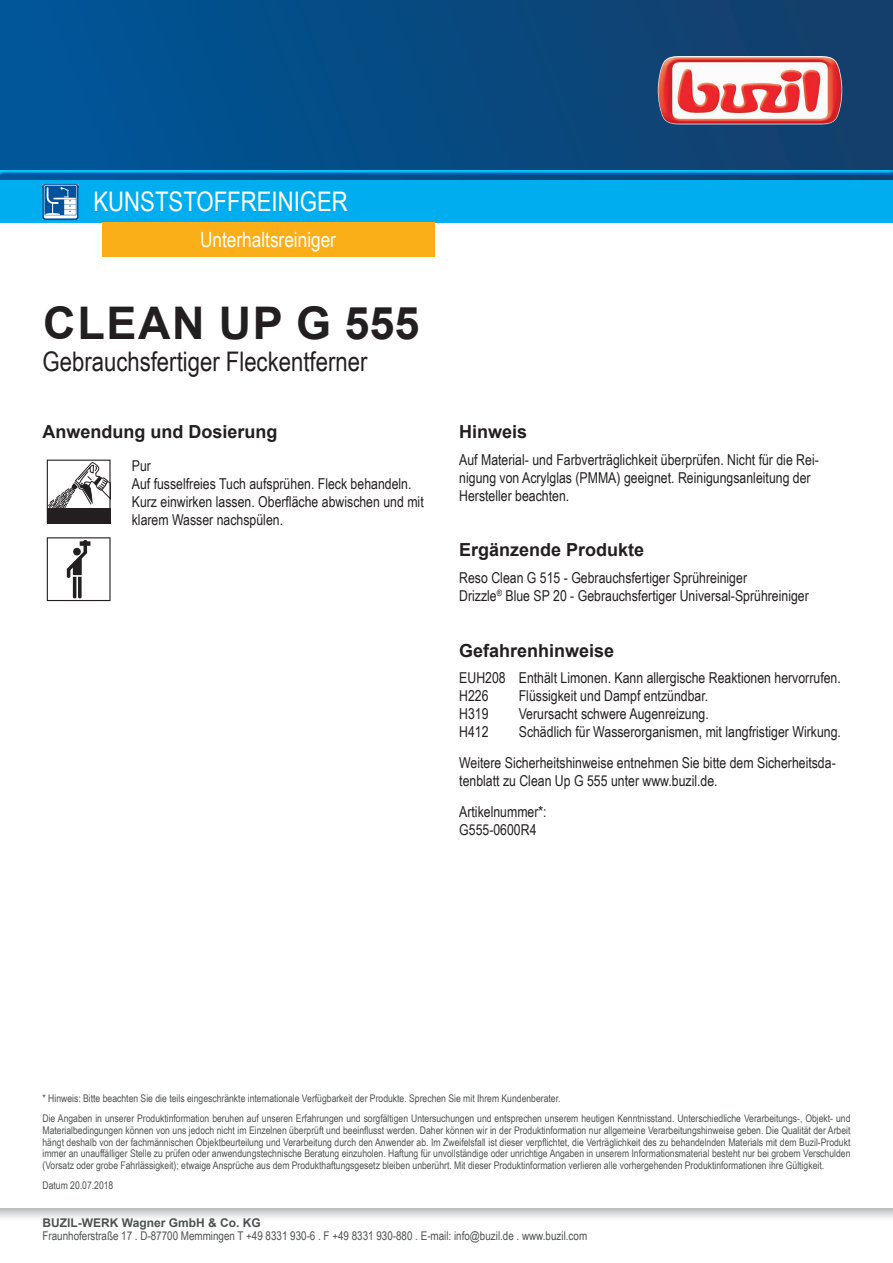
<style>
.page{position:relative;width:893px;height:1263px;background:#fff}
.page>*{position:absolute;margin:0;border:0;box-sizing:border-box;transform-origin:0 0}
.t1{font:700 45px "Arial";letter-spacing:.035em;color:#231f20}
.t2{font:27px "Arial Narrow";color:#231f20}
.t3{font:27px "Arial Narrow";color:#fff}
.t4{font:21px "Arial Narrow";color:#fff}
.t5{font:700 18px "Arial";color:#231f20}
.t6{font:15px/18px "Arial Narrow";color:#231f20}
.t7{font:12px "Arial Narrow";color:#4e5151}
.t8{font:700 12px "Arial";color:#4e5151}
.t9{font:10.5px/11.7px "Arial Narrow";color:#4e5151}
</style>
<div class="page">
<div style="left:0;top:0;width:893px;height:180px;background:linear-gradient(to right,#00569a,#143e69)"></div>
<img style="left:658px;top:56px;width:184px;height:68px">
<svg style="left:0;top:1209px;width:893px;height:9px;background:#d9dadc"></svg>
<div style="left:0;top:169px;width:893px;height:6px;background:#015599;opacity:.75"></div>
<div style="left:0;top:180px;width:893px;height:43px;background:#00aeef"></div>
<img style="left:43px;top:184px;width:35px;height:36px">
<svg style="left:44px;top:185px;width:35px;height:33px"></svg>
<div style="left:102px;top:223px;width:333px;height:34px;background:#faaf18"></div>
<svg style="left:47px;top:460px;width:64px;height:63px"></svg>
<svg style="left:47px;top:537px;width:64px;height:64px"></svg>
<h2 class="t3" style="left:94px;top:182px;width:256px">Kunststoffreiniger</h2>
<h3 class="t4" style="left:200px;top:224px;width:138px">Unterhaltsreiniger</h3>
<h1 class="t1" style="left:43px;top:291px;width:378px">CLEAN UP G 555</h1>
<h2 class="t2" style="left:43px;top:342px;width:327px">Gebrauchsfertiger Fleckentferner</h2>
<h3 class="t5" style="left:43px;top:419px;width:237px">Anwendung und Dosierung</h3>
<h3 class="t6" style="left:132px;top:456px;width:293px">Pur<br>Auf fusselfreies Tuch aufsprühen. Fleck behandeln.<br>Kurz einwirken lassen. Oberfläche abwischen und mit klarem Wasser nachspülen.</h3>
<h3 class="t5" style="left:459px;top:419px;width:70px">Hinweis</h3>
<h3 class="t6" style="left:459px;top:450px;width:361px">Auf Material- und Farbverträglichkeit überprüfen. Nicht für die Rei&shy;nigung von Acrylglas (PMMA) geeignet. Reinigungsanleitung der<br>Hersteller beachten.</h3>
<h3 class="t5" style="left:459px;top:537px;width:187px">Ergänzende Produkte</h3>
<h3 class="t6" style="left:459px;top:568px;width:351px">Reso Clean G 515 - Gebrauchsfertiger Sprühreiniger<br>Drizzle<sup>®</sup> Blue SP 20 - Gebrauchsfertiger Universal-Sprühreiniger</h3>
<h3 class="t5" style="left:459px;top:638px;width:157px">Gefahrenhinweise</h3>
<h3 class="t6" style="left:459px;top:668px;width:383px">EUH208 Enthält Limonen. Kann allergische Reaktionen hervorrufen.<br>H226</h3>
<h3 class="t6" style="left:519px;top:686px;width:191px">Flüssigkeit und Dampf entzündbar.</h3>
<h3 class="t6" style="left:459px;top:704px;width:31px">H319</h3>
<h3 class="t6" style="left:519px;top:704px;width:192px">Verursacht schwere Augenreizung.</h3>
<h3 class="t6" style="left:459px;top:722px;width:31px">H412</h3>
<h3 class="t6" style="left:459px;top:716px;width:383px;line-height:30.8px;text-indent:60px">Schädlich für Wasserorganismen, mit langfristiger Wirkung.<br>Weitere Sicherheitshinweise entnehmen Sie bitte dem Sicherheitsda-</h3>
<h3 class="t6" style="left:459px;top:765px;width:260px;line-height:30.8px">tenblatt zu Clean Up G 555 unter www.buzil.de.<br>Artikelnummer*:</h3>
<h3 class="t6" style="left:459px;top:820px;width:79px">G555-0600R4</h3>
<p class="t9" style="left:43px;top:1088px;width:809px;line-height:20.2px">* Hinweis: Bitte beachten Sie die teils eingeschränkte internationale Verfügbarkeit der Produkte. Sprechen Sie mit Ihrem Kundenberater.<br>Die Angaben in unserer Produktinformation beruhen auf unseren Erfahrungen und sorgfältigen Untersuchungen und entsprechen unserem heutigen Kenntnisstand. Unterschiedliche Verarbeitungs-, Objekt- und</p>
<p class="t9" style="left:43px;top:1124px;width:809px;text-align:justify">Materialbedingungen können von uns jedoch nicht im Einzelnen überprüft und beeinflusst werden. Daher können wir in der Produktinformation nur allgemeine Verarbeitungshinweise geben. Die Qualität der Arbeit hängt deshalb von der fachmännischen Objektbeurteilung und Verarbeitung durch den Anwender ab. Im Zweifelsfall ist dieser verpflichtet, die Verträglichkeit des zu behandelnden Materials mit dem Buzil-Produkt immer an unauffälliger Stelle zu prüfen oder anwendungstechnische Beratung einzuholen. Haftung für unvollständige oder unrichtige Angaben in unserem Informationsmaterial besteht nur bei grobem Verschulden (Vorsatz oder grobe Fahrlässigkeit); etwaige Ansprüche aus dem Produkthaftungsgesetz bleiben unberührt. Mit dieser Produktinformation verlieren alle vorhergehenden Produktinformationen ihre Gültigkeit.</p>
<p class="t9" style="left:43px;top:1179px;width:72px">Datum 20.07.2018</p>
<p class="t8" style="left:43px;top:1214px;width:220px">BUZIL-WERK Wagner GmbH &amp; Co. KG</p>
<p class="t7" style="left:43px;top:1227px;width:546px">Fraunhoferstraße 17 . D-87700 Memmingen T +49 8331 930-6 . F +49 8331 930-880 . E-mail: info@buzil.de . www.buzil.com</p>
</div>
